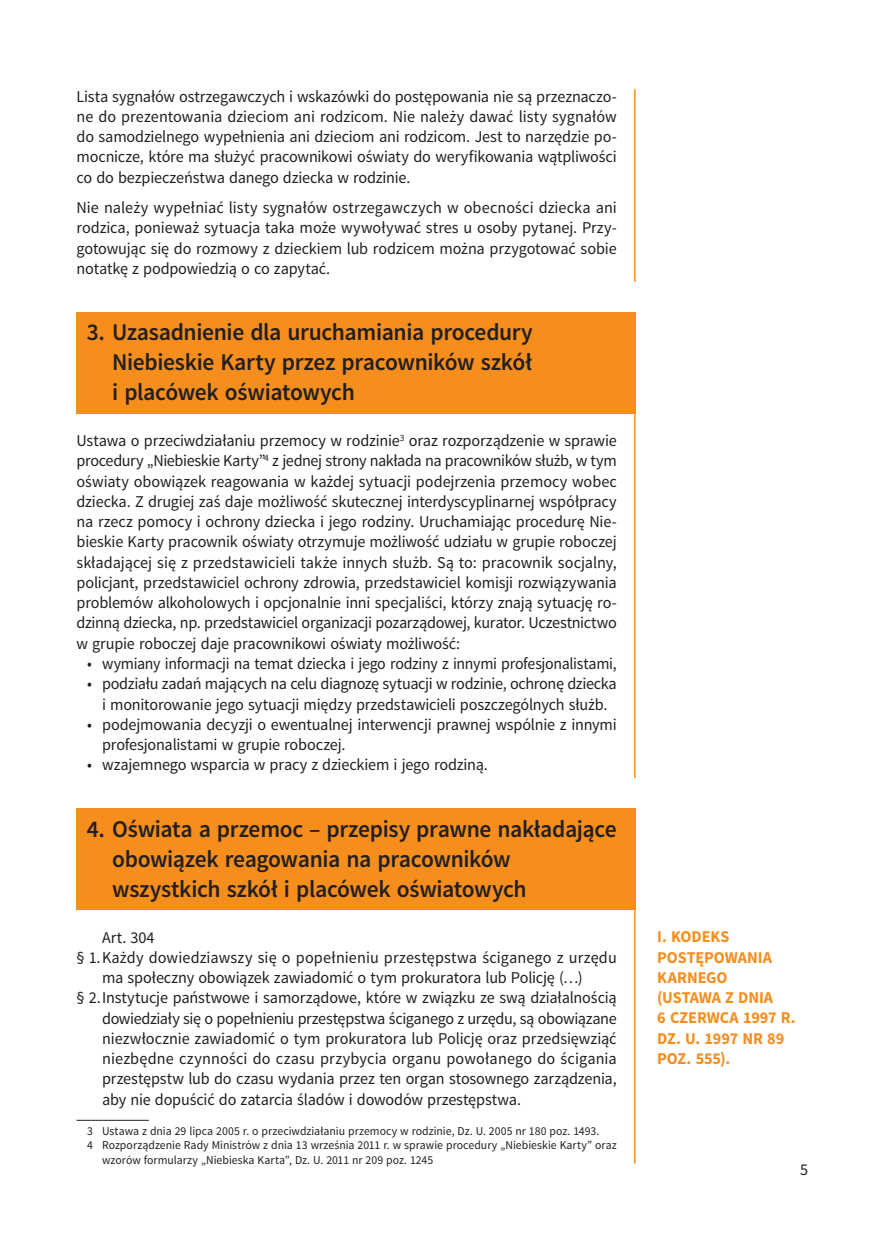
<style>
.page{position:relative;width:872px;height:1255px;background:#fff}
.page>*{position:absolute;margin:0;border:0;box-sizing:border-box;transform-origin:0 0}
.t1{font:600 24px/30px "Source Sans Pro";letter-spacing:-.015em;color:#231f20;text-align:justify}
.t2{font:16.5px/20.2px "Source Sans Pro";letter-spacing:-.01em;color:#231f20;text-align:justify}
.t3{font:700 16.5px/20.2px "Source Sans Pro";letter-spacing:-.005em;color:#f68e1e}
.t4{font:16.5px "Source Sans Pro";letter-spacing:-.01em;color:#231f20;scale:.96 1}
.t5{font:16.5px "Source Sans Pro";letter-spacing:.01em;color:#231f20}
.t6{font:12px "Source Sans Pro";color:#231f20}
</style>
<div class="page">
<hr style="left:634px;top:808px;width:1px;height:355px;background:#f68e1e">
<div style="left:77px;top:808px;width:558px;height:101px;background:#f68e1e"></div>
<div style="left:77px;top:312px;width:558px;height:101px;background:#f68e1e"></div>
<hr style="left:77px;top:1119px;width:72px;height:1px;background:#231f20">
<hr style="left:634px;top:89px;width:1px;height:193px;background:#f68e1e">
<hr style="left:634px;top:312px;width:1px;height:466px;background:#f68e1e">
<p class="t2" style="left:77px;top:86px;width:541px">Lista sygnałów ostrzegawczych i wskazówki do postępowania nie są przeznaczo&shy;ne do prezentowania dzieciom ani rodzicom. Nie należy dawać listy sygnałów do samodzielnego wypełnienia ani dzieciom ani rodzicom. Jest to narzędzie po&shy;mocnicze, które ma służyć pracownikowi oświaty do weryfikowania wątpliwości co do bezpieczeństwa danego dziecka w rodzinie.</p>
<p class="t2" style="left:77px;top:198px;width:542px">Nie należy wypełniać listy sygnałów ostrzegawczych w obecności dziecka ani rodzica, ponieważ sytuacja taka może wywoływać stres u osoby pytanej. Przy&shy;gotowując się do rozmowy z dzieckiem lub rodzicem można przygotować sobie notatkę z podpowiedzią o co zapytać.</p>
<h1 class="t1" style="left:112px;top:318px;width:422px;text-indent:-25px">3. Uzasadnienie dla uruchamiania procedury Niebieskie Karty przez pracowników szkół i placówek oświatowych</h1>
<p class="t2" style="left:77px;top:431px;width:542px">Ustawa o przeciwdziałaniu przemocy w rodzinie<sup>3</sup> oraz rozporządzenie w sprawie procedury „Niebieskie Karty”<sup>4</sup> z jednej strony nakłada na pracowników służb, w tym oświaty obowiązek reagowania w każdej sytuacji podejrzenia przemocy wobec dziecka. Z drugiej zaś daje możliwość skutecznej interdyscyplinarnej współpracy na rzecz pomocy i ochrony dziecka i jego rodziny. Uruchamiając procedurę Nie&shy;bieskie Karty pracownik oświaty otrzymuje możliwość udziału w grupie roboczej składającej się z przedstawicieli także innych służb. Są to: pracownik socjalny, policjant, przedstawiciel ochrony zdrowia, przedstawiciel komisji rozwiązywania problemów alkoholowych i opcjonalnie inni specjaliści, którzy znają sytuację ro&shy;dzinną dziecka, np. przedstawiciel organizacji pozarządowej, kurator. Uczestnictwo w grupie roboczej daje pracownikowi oświaty możliwość:</p>
<p class="t4" style="left:87px;top:653px;width:553px">• wymiany informacji na temat dziecka i jego rodziny z innymi profesjonalistami,</p>
<p class="t2" style="left:87px;top:674px;width:531px;text-align:center">• podziału zadań mających na celu diagnozę sytuacji w rodzinie, ochronę dziecka i monitorowanie jego sytuacji między przedstawicieli poszczególnych służb.</p>
<p class="t2" style="left:102px;top:714px;width:516px;text-indent:-15px">• podejmowania decyzji o ewentualnej interwencji prawnej wspólnie z innymi profesjonalistami w grupie roboczej.</p>
<p class="t2" style="left:87px;top:755px;width:400px">• wzajemnego wsparcia w pracy z dzieckiem i jego rodziną.</p>
<h1 class="t1" style="left:112px;top:814px;width:506px;text-align:left;text-indent:-26px">4. Oświata a przemoc – przepisy prawne nakładające obowiązek reagowania na pracowników wszystkich szkół i placówek oświatowych</h1>
<p class="t2" style="left:102px;top:927px;width:54px">Art. 304</p>
<p class="t2" style="left:77px;top:947px;width:541px">§ 1. Każdy dowiedziawszy się o popełnieniu przestępstwa ściganego z urzędu</p>
<p class="t2" style="left:102px;top:967px;width:482px">ma społeczny obowiązek zawiadomić o tym prokuratora lub Policję (…)</p>
<p class="t2" style="left:77px;top:987px;width:541px">§ 2. Instytucje państwowe i samorządowe, które w związku ze swą działalnością</p>
<p class="t2" style="left:102px;top:1008px;width:516px">dowiedziały się o popełnieniu przestępstwa ściganego z urzędu, są obowiązane</p>
<p class="t2" style="left:102px;top:1028px;width:516px">niezwłocznie zawiadomić o tym prokuratora lub Policję oraz przedsięwziąć</p>
<p class="t5" style="left:102px;top:1048px;width:516px">niezbędne czynności do czasu przybycia organu powołanego do ścigania</p>
<p class="t2" style="left:102px;top:1068px;width:516px">przestępstw lub do czasu wydania przez ten organ stosownego zarządzenia,</p>
<p class="t2" style="left:102px;top:1089px;width:418px">aby nie dopuścić do zatarcia śladów i dowodów przestępstwa.</p>
<p class="t6" style="left:87px;top:1123px;width:512px">3 Ustawa z dnia 29 lipca 2005 r. o przeciwdziałaniu przemocy w rodzinie, Dz. U. 2005 nr 180 poz. 1493.</p>
<p class="t6" style="left:87px;top:1137px;width:531px">4 Rozporządzenie Rady Ministrów z dnia 13 września 2011 r. w sprawie procedury „Niebieskie Karty” oraz</p>
<p class="t6" style="left:102px;top:1151px;width:333px">wzorów formularzy „Niebieska Karta”, Dz. U. 2011 nr 209 poz. 1245</p>
<p class="t3" style="left:657px;top:927px;width:140px">I. KODEKS<br>POSTĘPOWANIA<br>KARNEGO<br>(USTAWA Z D NIA<br>6 CZERWCA 1997 R.<br>DZ. U . 1997 NR 89<br>POZ. 555).</p>
<p class="t2" style="left:800px;top:1159px;width:10px">5</p>
</div>
